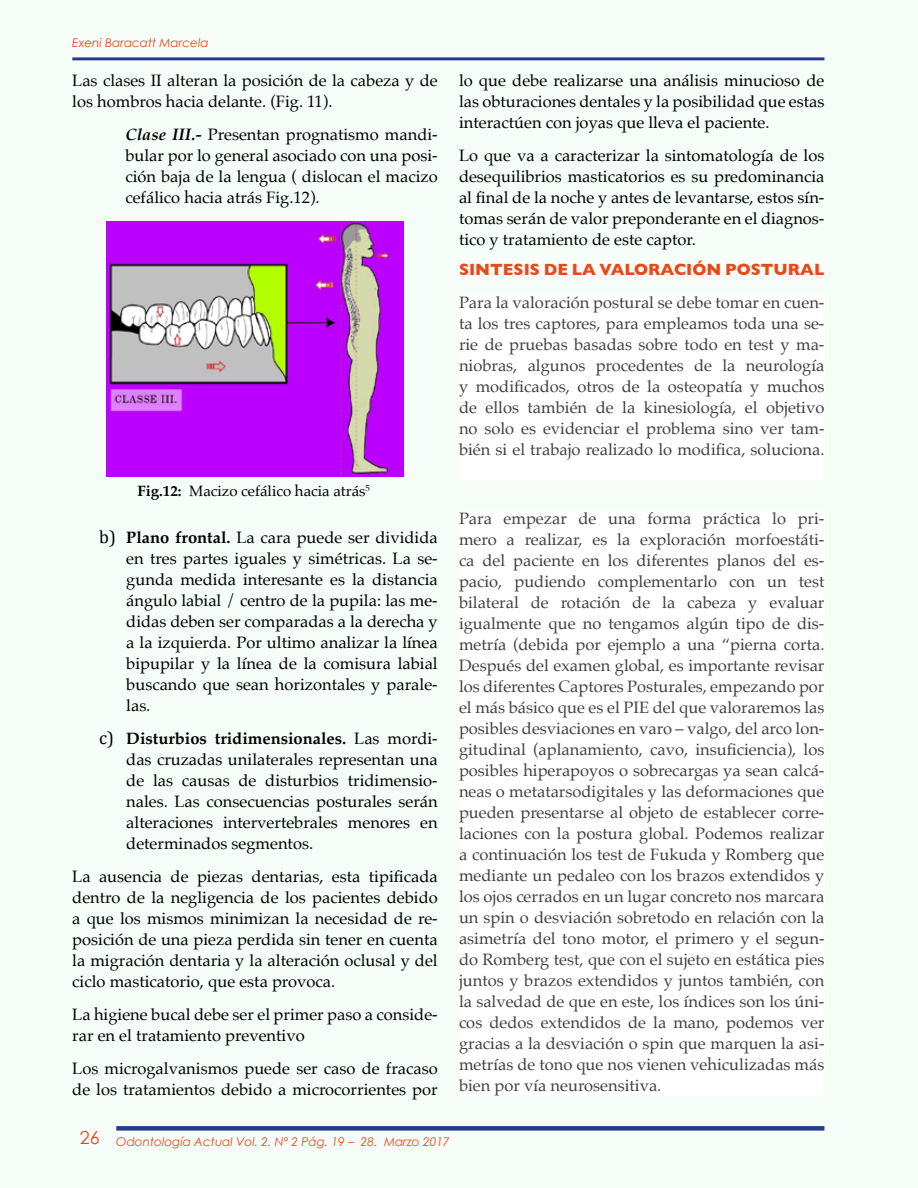
<style>
.page{position:relative;width:918px;height:1188px;background:#fff}
.page>*{position:absolute;margin:0;border:0;box-sizing:border-box;transform-origin:0 0}
.t1{font:18px "Century Gothic";color:#e84919}
.t2{font:16.5px/21px "Palatino";color:#404040;text-align:justify}
.t3{font:16.5px/21px "Palatino";color:#000;text-align:justify}
.t4{font:700 16.5px "Gill Sans";color:#e84919}
.t5{font:15px "Palatino";color:#000}
.t6{font:italic 12px "Century Gothic";color:#e84919}
.s1{font-weight:700;font-style:italic}
.s2{font-weight:700}
.s3{font-family:"Cambria";font-size:18px}
</style>
<div class="page">
<div style="left:116px;top:1126px;width:708px;height:5px;background:#243c8f"></div>
<hr style="left:72px;top:57px;width:752px;height:3px;background:#243c8f">
<img style="left:107px;top:222px;width:297px;height:254px">
<p class="t6" style="left:72px;top:35px;width:138px">Exeni Baracatt Marcela</p>
<p class="t3" style="left:72px;top:71px;width:367px">Las clases II alteran la posición de la cabeza y de los hombros hacia delante. (Fig. 11).</p>
<p class="t3" style="left:125px;top:125px;width:314px"><span class="s1">Clase III.-</span> Presentan prognatismo mandi&shy;bular por lo general asociado con una posi&shy;ción baja de la lengua ( dislocan el macizo cefálico hacia atrás Fig.12).</p>
<p class="t5" style="left:137px;top:484px;width:234px"><span class="s2">Fig.12:</span> Macizo cefálico hacia atrás<sup>5</sup></p>
<p class="t3" style="left:126px;top:528px;width:313px;text-indent:-27px"><span class="s3">b)</span> <span class="s2">Plano frontal.</span> La cara puede ser dividida en tres partes iguales y simétricas. La se&shy;gunda medida interesante es la distancia ángulo labial / centro de la pupila: las me&shy;didas deben ser comparadas a la derecha y a la izquierda. Por ultimo analizar la línea bipupilar y la línea de la comisura labial buscando que sean horizontales y parale&shy;las.</p>
<p class="t3" style="left:126px;top:729px;width:313px;text-indent:-27px"><span class="s3">c)</span> <span class="s2">Disturbios tridimensionales.</span> Las mordi&shy;das cruzadas unilaterales representan una de las causas de disturbios tridimensio&shy;nales. Las consecuencias posturales serán alteraciones intervertebrales menores en determinados segmentos.</p>
<p class="t3" style="left:72px;top:867px;width:367px">La ausencia de piezas dentarias, esta tipificada dentro de la negligencia de los pacientes debido a que los mismos minimizan la necesidad de re&shy;posición de una pieza perdida sin tener en cuenta la migración dentaria y la alteración oclusal y del ciclo masticatorio, que esta provoca.</p>
<p class="t3" style="left:72px;top:1005px;width:367px">La higiene bucal debe ser el primer paso a conside&shy;rar en el tratamiento preventivo</p>
<p class="t3" style="left:72px;top:1059px;width:367px">Los microgalvanismos puede ser caso de fracaso de los tratamientos debido a microcorrientes por</p>
<p class="t3" style="left:459px;top:71px;width:367px">lo que debe realizarse una análisis minucioso de las obturaciones dentales y la posibilidad que estas interactúen con joyas que lleva el paciente.</p>
<p class="t3" style="left:459px;top:146px;width:367px">Lo que va a caracterizar la sintomatología de los desequilibrios masticatorios es su predominancia al final de la noche y antes de levantarse, estos sín&shy;tomas serán de valor preponderante en el diagnos&shy;tico y tratamiento de este captor.</p>
<p class="t4" style="left:459px;top:260px;width:367px">SINTESIS DE LA VALORACIÓN POSTURAL</p>
<p class="t2" style="left:459px;top:293px;width:367px">Para la valoración postural se debe tomar en cuen&shy;ta los tres captores, para empleamos toda una se&shy;rie de pruebas basadas sobre todo en test y ma&shy;niobras, algunos procedentes de la neurología y modificados, otros de la osteopatía y muchos de ellos también de la kinesiología, el objetivo no solo es evidenciar el problema sino ver tam&shy;bién si el trabajo realizado lo modifica, soluciona.</p>
<p class="t2" style="left:459px;top:509px;width:367px">Para empezar de una forma práctica lo pri&shy;mero a realizar, es la exploración morfoestáti&shy;ca del paciente en los diferentes planos del es&shy;pacio, pudiendo complementarlo con un test bilateral de rotación de la cabeza y evaluar igualmente que no tengamos algún tipo de dis&shy;metría (debida por ejemplo a una “pierna corta.<br>Después del examen global, es importante revisar los diferentes Captores Posturales, empezando por el más básico que es el PIE del que valoraremos las posibles desviaciones en varo – valgo, del arco lon&shy;gitudinal (aplanamiento, cavo, insuficiencia), los posibles hiperapoyos o sobrecargas ya sean calcá&shy;neas o metatarsodigitales y las deformaciones que pueden presentarse al objeto de establecer corre&shy;laciones con la postura global. Podemos realizar a continuación los test de Fukuda y Romberg que mediante un pedaleo con los brazos extendidos y los ojos cerrados en un lugar concreto nos marcara un spin o desviación sobretodo en relación con la asimetría del tono motor, el primero y el segun&shy;do Romberg test, que con el sujeto en estática pies juntos y brazos extendidos y juntos también, con la salvedad de que en este, los índices son los úni&shy;cos dedos extendidos de la mano, podemos ver gracias a la desviación o spin que marquen la asi&shy;metrías de tono que nos vienen vehiculizadas más bien por vía neurosensitiva.</p>
<p class="t1" style="left:80px;top:1126px;width:21px">26</p>
<p class="t6" style="left:116px;top:1134px;width:335px">Odontología Actual Vol. 2. Nº 2 Pág. 19 – 28. Marzo 2017</p>
</div>
